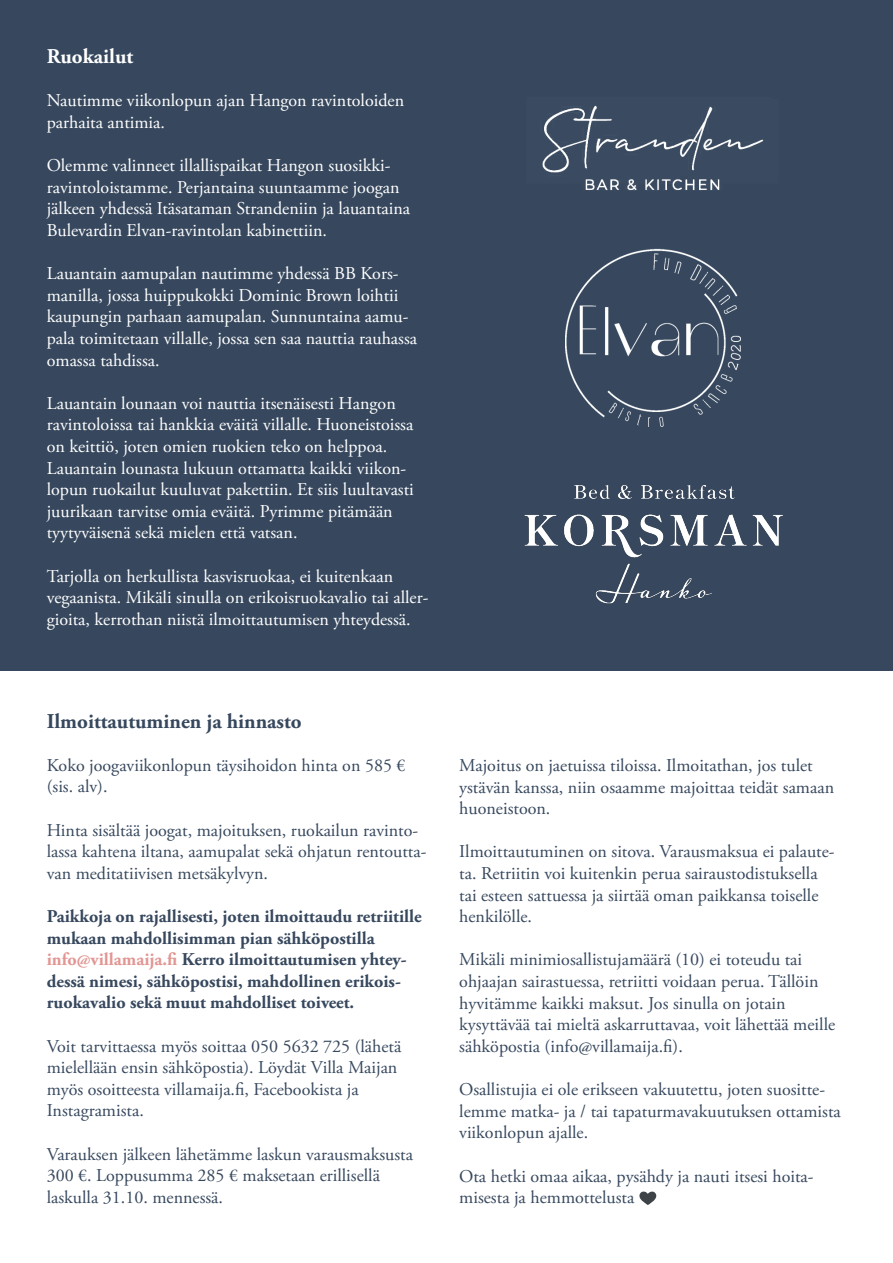
<style>
.page{position:relative;width:893px;height:1263px;background:#fff}
.page>*{position:absolute;margin:0;border:0;box-sizing:border-box;transform-origin:0 0}
.t1{font:700 21px "Adobe Garamond Pro";color:#37485e}
.t2{font:700 21px "Adobe Garamond Pro";color:#fff}
.t3{font:18px/21.6px "Adobe Garamond Pro";color:#37485e}
.t4{font:18px/21.6px "Adobe Garamond Pro";color:#fff}
.t5{font:700 18px/21.6px "Adobe Garamond Pro";color:#37485e}
.s1{color:#e29693}
</style>
<div class="page">
<div style="left:0;top:0;width:893px;height:671px;background:#37485e"></div>
<img style="left:565px;top:248px;width:175px;height:179px">
<img style="left:542px;top:105px;width:222px;height:86px">
<img style="left:524px;top:485px;width:259px;height:119px">
<p class="t2" style="left:47px;top:44px;width:88px">Ruokailut</p>
<p class="t4" style="left:47px;top:90px;width:359px">Nautimme viikonlopun ajan Hangon ravintoloiden parhaita antimia.</p>
<p class="t4" style="left:47px;top:155px;width:365px">Olemme valinneet illallispaikat Hangon suosikki&shy;ravintoloistamme. Perjantaina suuntaamme joogan jälkeen yhdessä Itäsataman Strandeniin ja lauantaina Bulevardin Elvan-ravintolan kabinettiin.</p>
<p class="t4" style="left:47px;top:263px;width:372px">Lauantain aamupalan nautimme yhdessä BB Kors&shy;manilla, jossa huippukokki Dominic Brown loihtii kaupungin parhaan aamupalan. Sunnuntaina aamu&shy;pala toimitetaan villalle, jossa sen saa nauttia rauhassa omassa tahdissa.</p>
<p class="t4" style="left:47px;top:393px;width:369px">Lauantain lounaan voi nauttia itsenäisesti Hangon ravintoloissa tai hankkia eväitä villalle. Huoneistoissa on keittiö, joten omien ruokien teko on helppoa.<br>Lauantain lounasta lukuun ottamatta kaikki viikon&shy;lopun ruokailut kuuluvat pakettiin. Et siis luultavasti juurikaan tarvitse omia eväitä. Pyrimme pitämään tyytyväisenä sekä mielen että vatsan.</p>
<p class="t4" style="left:47px;top:566px;width:383px">Tarjolla on herkullista kasvisruokaa, ei kuitenkaan vegaanista. Mikäli sinulla on erikoisruokavalio tai aller&shy;gioita, kerrothan niistä ilmoittautumisen yhteydessä.</p>
<p class="t1" style="left:47px;top:709px;width:256px">Ilmoittautuminen ja hinnasto</p>
<p class="t3" style="left:47px;top:755px;width:360px">Koko joogaviikonlopun täysihoidon hinta on 585 € (sis. alv).</p>
<p class="t3" style="left:47px;top:820px;width:381px">Hinta sisältää joogat, majoituksen, ruokailun ravinto&shy;lassa kahtena iltana, aamupalat sekä ohjatun rentoutta&shy;van meditatiivisen metsäkylvyn.</p>
<p class="t5" style="left:47px;top:906px;width:377px">Paikkoja on rajallisesti, joten ilmoittaudu retriitille mukaan mahdollisimman pian sähköpostilla <span class="s1">info@villamaija.fi</span> Kerro ilmoittautumisen yhtey&shy;dessä nimesi, sähköpostisi, mahdollinen erikois&shy;ruokavalio sekä muut mahdolliset toiveet.</p>
<p class="t3" style="left:47px;top:1036px;width:356px">Voit tarvittaessa myös soittaa 050 5632 725 (lähetä mielellään ensin sähköpostia). Löydät Villa Maijan myös osoitteesta villamaija.fi, Facebookista ja Instagramista.</p>
<p class="t3" style="left:47px;top:1144px;width:368px">Varauksen jälkeen lähetämme laskun varausmaksusta<br>300 €. Loppusumma 285 € maksetaan erillisellä laskulla 31.10. mennessä.</p>
<p class="t3" style="left:459px;top:755px;width:376px">Majoitus on jaetuissa tiloissa. Ilmoitathan, jos tulet ystävän kanssa, niin osaamme majoittaa teidät samaan huoneistoon.</p>
<p class="t3" style="left:459px;top:841px;width:376px">Ilmoittautuminen on sitova. Varausmaksua ei palaute&shy;ta. Retriitin voi kuitenkin perua sairaustodistuksella tai esteen sattuessa ja siirtää oman paikkansa toiselle henkilölle.</p>
<p class="t3" style="left:459px;top:949px;width:377px">Mikäli minimiosallistujamäärä (10) ei toteudu tai ohjaajan sairastuessa, retriitti voidaan perua. Tällöin hyvitämme kaikki maksut. Jos sinulla on jotain kysyttävää tai mieltä askarruttavaa, voit lähettää meille sähköpostia (info@villamaija.fi).</p>
<p class="t3" style="left:459px;top:1079px;width:383px">Osallistujia ei ole erikseen vakuutettu, joten suositte&shy;lemme matka- ja / tai tapaturmavakuutuksen ottamista viikonlopun ajalle.</p>
<p class="t3" style="left:459px;top:1165px;width:355px">Ota hetki omaa aikaa, pysähdy ja nauti itsesi hoita&shy;misesta ja hemmottelusta</p>
</div>
